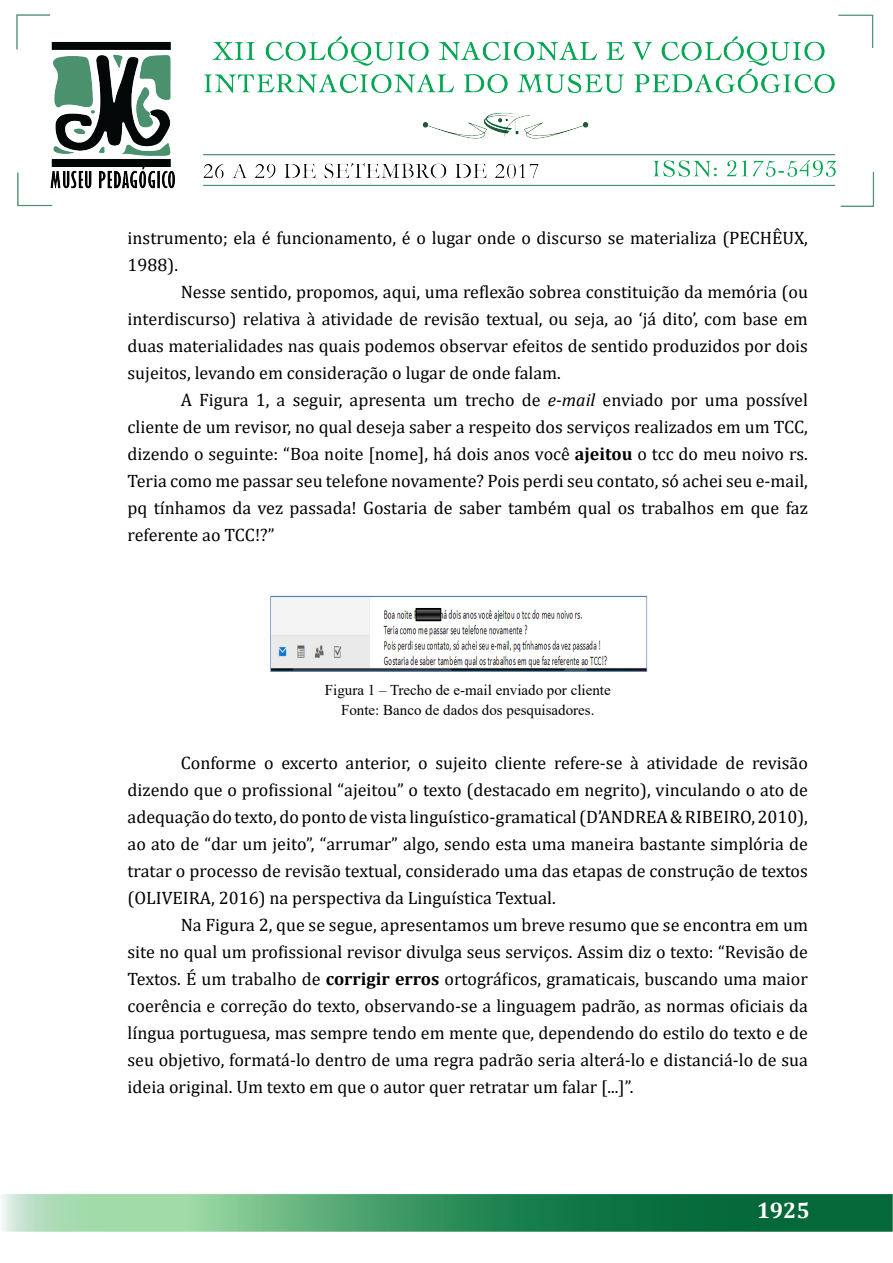
<style>
.page{position:relative;width:893px;height:1263px;background:#fff}
.page>*{position:absolute;margin:0;border:0;box-sizing:border-box;transform-origin:0 0}
.t1{font:700 22.5px "Cambria";color:#fff}
.t2{font:18px/27px "Cambria";color:#000;text-align:justify}
.t3{font:15px/19.5px "Times New Roman";color:#000;text-align:center}
.s1{font-style:italic}
.s2{font-weight:700}
</style>
<div class="page">
<img style="left:2px;top:14px;width:890px;height:1218px">
<img style="left:217px;top:596px;width:502px;height:81px">
<p class="t2" style="left:128px;top:224px;width:682px">instrumento; ela é funcionamento, é o lugar onde o discurso se materializa (PECHÊUX,<br>1988).</p>
<p class="t2" style="left:128px;top:278px;width:682px;text-indent:53px">Nesse sentido, propomos, aqui, uma reflexão sobrea constituição da memória (ou interdiscurso) relativa à atividade de revisão textual, ou seja, ao ‘já dito’, com base em duas materialidades nas quais podemos observar efeitos de sentido produzidos por dois sujeitos, levando em consideração o lugar de onde falam.</p>
<p class="t2" style="left:128px;top:386px;width:682px;text-indent:53px">A Figura 1, a seguir, apresenta um trecho de <span class="s1">e-mail</span> enviado por uma possível cliente de um revisor, no qual deseja saber a respeito dos serviços realizados em um TCC, dizendo o seguinte: “Boa noite [nome], há dois anos você <span class="s2">ajeitou</span> o tcc do meu noivo rs.<br>Teria como me passar seu telefone novamente? Pois perdi seu contato, só achei seu e-mail, pq tínhamos da vez passada! Gostaria de saber também qual os trabalhos em que faz referente ao TCC!?”</p>
<p class="t3" style="left:325px;top:680px;width:287px">Figura 1 – Trecho de e-mail enviado por cliente<br>Fonte: Banco de dados dos pesquisadores.</p>
<p class="t2" style="left:128px;top:749px;width:682px;text-indent:53px">Conforme o excerto anterior, o sujeito cliente refere-se à atividade de revisão dizendo que o profissional “ajeitou” o texto (destacado em negrito), vinculando o ato de adequação do texto, do ponto de vista linguístico-gramatical (D’ANDREA &amp; RIBEIRO, 2010), ao ato de “dar um jeito”, “arrumar” algo, sendo esta uma maneira bastante simplória de tratar o processo de revisão textual, considerado uma das etapas de construção de textos (OLIVEIRA, 2016) na perspectiva da Linguística Textual.</p>
<p class="t2" style="left:128px;top:911px;width:682px;text-indent:53px">Na Figura 2, que se segue, apresentamos um breve resumo que se encontra em um site no qual um profissional revisor divulga seus serviços. Assim diz o texto: “Revisão de Textos. É um trabalho de <span class="s2">corrigir erros</span> ortográficos, gramaticais, buscando uma maior coerência e correção do texto, observando-se a linguagem padrão, as normas oficiais da língua portuguesa, mas sempre tendo em mente que, dependendo do estilo do texto e de seu objetivo, formatá-lo dentro de uma regra padrão seria alterá-lo e distanciá-lo de sua ideia original. Um texto em que o autor quer retratar um falar [...]”.</p>
<p class="t1" style="left:757px;top:1195px;width:55px">1925</p>
</div>
